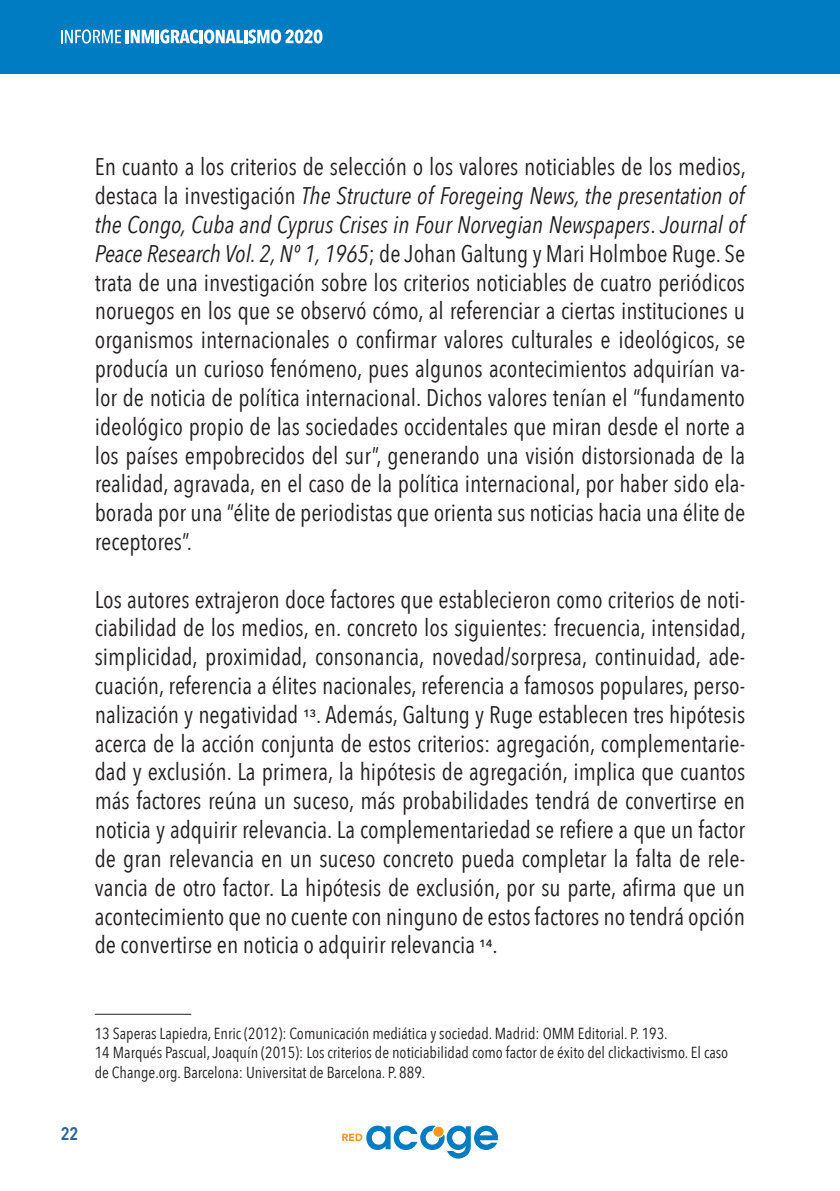
<style>
.page{position:relative;width:840px;height:1191px;background:#fff}
.page>*{position:absolute;margin:0;border:0;box-sizing:border-box;transform-origin:0 0}
.t1{font:24px/28.8px "Avenir Next Condensed";color:#231f20;text-align:justify}
.t2{font:600 18px "Avenir Next Condensed";color:#2a6597}
.PIE_DE_PAGINA{font:16px/19.2px "Avenir Next Condensed";color:#231f20}
.t3{font:600 10.4px "Avenir Next";color:#231f20}
.s1{font-style:italic}
</style>
<div class="page">
<div style="left:0;top:0;width:839px;height:73px;background:#007cc2"></div>
<svg style="left:342px;top:1125px;width:155px;height:33px"></svg>
<svg style="left:61px;top:29px;width:261px;height:15px"></svg>
<hr style="left:95px;top:1013px;width:96px;height:1px;background:#231f20">
<p class="t1" style="left:95px;top:151px;width:652px">En cuanto a los criterios de selección o los valores noticiables de los medios, destaca la investigación <span class="s1">The Structure of Foregeing News, the presentation of the Congo, Cuba and Cyprus Crises in Four Norvegian Newspapers</span>. <span class="s1">Journal of Peace Research Vol. 2, Nº 1, 1965</span>; de Johan Galtung y Mari Holmboe Ruge. Se trata de una investigación sobre los criterios noticiables de cuatro periódicos noruegos en los que se observó cómo, al referenciar a ciertas instituciones u organismos internacionales o confirmar valores culturales e ideológicos, se producía un curioso fenómeno, pues algunos acontecimientos adquirían va&shy;lor de noticia de política internacional. Dichos valores tenían el “fundamento ideológico propio de las sociedades occidentales que miran desde el norte a los países empobrecidos del sur”, generando una visión distorsionada de la realidad, agravada, en el caso de la política internacional, por haber sido ela&shy;borada por una “élite de periodistas que orienta sus noticias hacia una élite de receptores”.</p>
<p class="t1" style="left:95px;top:583px;width:652px">Los autores extrajeron doce factores que establecieron como criterios de noti&shy;ciabilidad de los medios, en. concreto los siguientes: frecuencia, intensidad, simplicidad, proximidad, consonancia, novedad/sorpresa, continuidad, ade&shy;cuación, referencia a élites nacionales, referencia a famosos populares, perso&shy;nalización y negatividad</p>
<p class="t1" style="left:95px;top:699px;width:651px;text-indent:221px">. Además, Galtung y Ruge establecen tres hipótesis acerca de la acción conjunta de estos criterios: agregación, complementarie&shy;dad y exclusión. La primera, la hipótesis de agregación, implica que cuantos más factores reúna un suceso, más probabilidades tendrá de convertirse en noticia y adquirir relevancia. La complementariedad se refiere a que un factor de gran relevancia en un suceso concreto pueda completar la falta de rele&shy;vancia de otro factor. La hipótesis de exclusión, por su parte, afirma que un acontecimiento que no cuente con ninguno de estos factores no tendrá opción de convertirse en noticia o adquirir relevancia</p>
<p class="t3" style="left:303px;top:704px;width:14px">13</p>
<p class="t3" style="left:479px;top:934px;width:14px">14</p>
<p class="t1" style="left:492px;top:929px;width:7px">.</p>
<p class="PIE_DE_PAGINA" style="left:95px;top:1023px;width:574px">13 Saperas Lapiedra, Enric (2012): Comunicación mediática y sociedad. Madrid: OMM Editorial. P. 193.</p>
<p class="PIE_DE_PAGINA" style="left:95px;top:1042px;width:634px">14 Marqués Pascual, Joaquín (2015): Los criterios de noticiabilidad como factor de éxito del clickactivismo. El caso de Change.org. Barcelona: Universitat de Barcelona. P. 889.</p>
<p class="t2" style="left:61px;top:1118px;width:19px">22</p>
</div>
